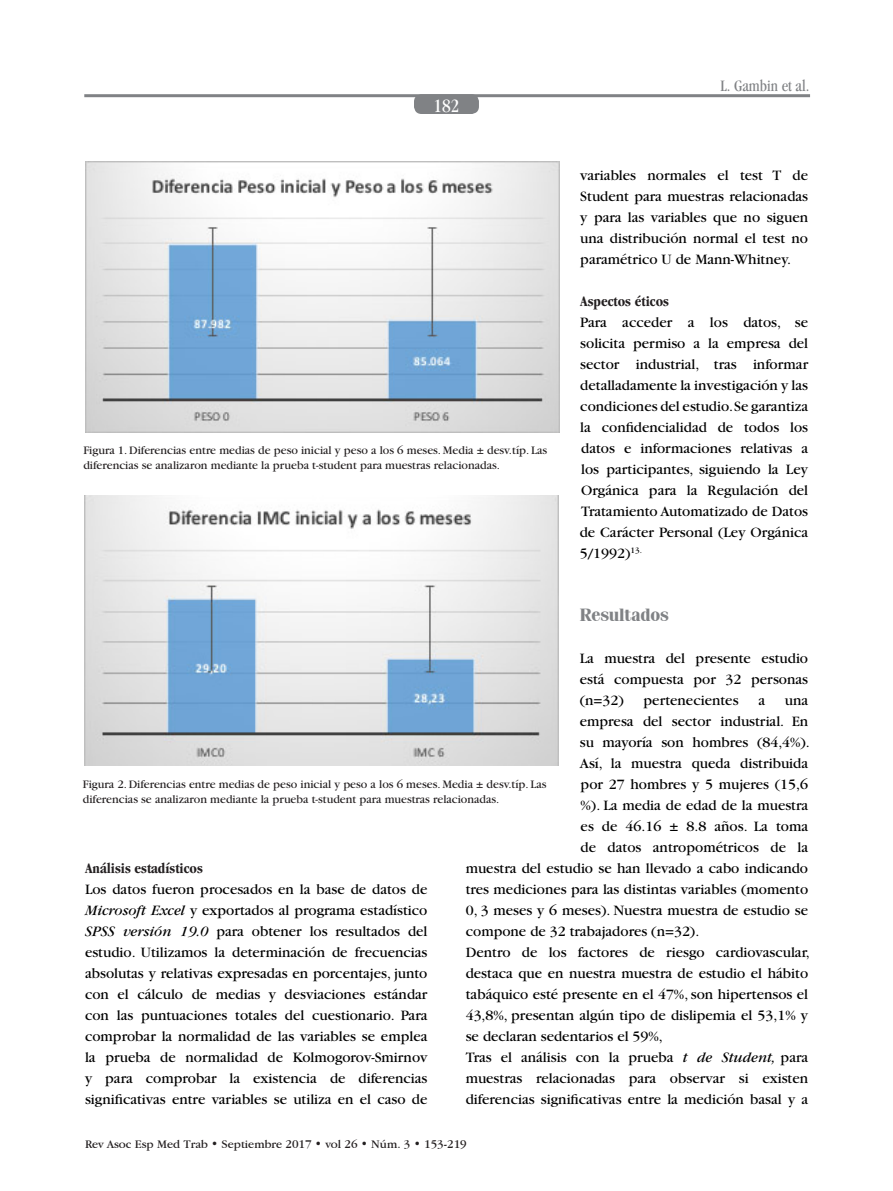
<style>
.page{position:relative;width:893px;height:1191px;background:#fff}
.page>*{position:absolute;margin:0;border:0;box-sizing:border-box;transform-origin:0 0}
.t1{font:condensed 19.5px "Garamond";color:#fff}
.t2{font:700 18px "Fenice IT Cby BT";letter-spacing:-.01em;color:#808285}
.t3{font:condensed 16.5px "Garamond";color:#808285}
.t4{font:15px/21px "Garamond";color:#000;text-align:justify}
.t5{font:700 condensed 15px "Garamond";color:#231f20}
.t6{font:12px/15px "Garamond";color:#231f20}
.t7{font:12px "Garamond IT Cby BT";color:#231f20}
.s1{font-style:italic}
</style>
<div class="page">
<hr style="left:84px;top:94px;width:726px;height:3px;background:#808285">
<div style="left:414px;top:94px;width:65px;height:20px;background:#808285;border-radius:8px"></div>
<img style="left:85px;top:162px;width:474px;height:270px">
<img style="left:85px;top:495px;width:473px;height:270px">
<h1 class="t1" style="left:433px;top:95px;width:27px">182</h1>
<p class="t6" style="left:83px;top:443px;width:465px">Figura 1. Diferencias entre medias de peso inicial y peso a los 6 meses. Media ± desv.típ. Las diferencias se analizaron mediante la prueba t-student para muestras relacionadas.</p>
<p class="t3" style="left:720px;top:77px;width:90px">L. Gambin et al.</p>
<p class="t4" style="left:580px;top:165px;width:229px">variables normales el test T de Student para muestras relacionadas y para las variables que no siguen una distribución normal el test no paramétrico U de Mann-Whitney.</p>
<p class="t5" style="left:580px;top:293px;width:90px">Aspectos éticos</p>
<p class="t4" style="left:580px;top:312px;width:230px">Para acceder a los datos, se solicita permiso a la empresa del sector industrial, tras informar detalladamente la investigación y las condiciones del estudio. Se garantiza la confidencialidad de todos los datos e informaciones relativas a los participantes, siguiendo la Ley Orgánica para la Regulación del Tratamiento Automatizado de Datos de Carácter Personal (Ley Orgánica 5/1992)<sup>13.</sup></p>
<p class="t2" style="left:580px;top:604px;width:90px">Resultados</p>
<p class="t4" style="left:580px;top:648px;width:230px">La muestra del presente estudio está compuesta por 32 personas (n=32)</p>
<p class="t4" style="left:644px;top:690px;width:96px">pertenecientes</p>
<p class="t4" style="left:758px;top:690px;width:8px">a</p>
<p class="t4" style="left:785px;top:690px;width:25px">una</p>
<p class="t4" style="left:580px;top:711px;width:230px">empresa del sector industrial. En</p>
<p class="t4" style="left:580px;top:732px;width:232px">su mayoría son hombres (84,4%).</p>
<p class="t4" style="left:580px;top:753px;width:230px">Así, la muestra queda distribuida</p>
<p class="t4" style="left:581px;top:774px;width:229px">por 27 hombres y 5 mujeres (15,6</p>
<p class="t4" style="left:581px;top:795px;width:229px">%). La media de edad de la muestra</p>
<p class="t4" style="left:581px;top:816px;width:229px">es de 46.16 ± 8.8 años. La toma</p>
<p class="t4" style="left:581px;top:837px;width:229px">de datos antropométricos de la</p>
<p class="t4" style="left:466px;top:858px;width:344px">muestra del estudio se han llevado a cabo indicando</p>
<p class="t4" style="left:466px;top:879px;width:344px">tres mediciones para las distintas variables (momento</p>
<p class="t4" style="left:466px;top:900px;width:344px">0, 3 meses y 6 meses). Nuestra muestra de estudio se</p>
<p class="t4" style="left:466px;top:921px;width:235px">compone de 32 trabajadores (n=32).</p>
<p class="t4" style="left:466px;top:942px;width:346px">Dentro de los factores de riesgo cardiovascular,</p>
<p class="t4" style="left:466px;top:963px;width:344px">destaca que en nuestra muestra de estudio el hábito</p>
<p class="t4" style="left:466px;top:984px;width:344px">tabáquico esté presente en el 47%, son hipertensos el</p>
<p class="t4" style="left:466px;top:1005px;width:344px">43,8%, presentan algún tipo de dislipemia el 53,1% y</p>
<p class="t4" style="left:466px;top:1026px;width:199px">se declaran sedentarios el 59%,</p>
<p class="t4" style="left:466px;top:1047px;width:344px">Tras el análisis con la prueba <span class="s1">t de Student,</span> para</p>
<p class="t4" style="left:466px;top:1068px;width:344px">muestras relacionadas para observar si existen</p>
<p class="t4" style="left:466px;top:1089px;width:344px">diferencias significativas entre la medición basal y a</p>
<p class="t6" style="left:83px;top:776px;width:465px">Figura 2. Diferencias entre medias de peso inicial y peso a los 6 meses. Media ± desv.típ. Las diferencias se analizaron mediante la prueba t-student para muestras relacionadas.</p>
<p class="t5" style="left:85px;top:860px;width:119px">Análisis estadísticos</p>
<p class="t4" style="left:85px;top:879px;width:344px">Los datos fueron procesados en la base de datos de <span class="s1">Microsoft Excel</span> y exportados al programa estadístico <span class="s1">SPSS versión 19.0</span> para obtener los resultados del estudio. Utilizamos la determinación de frecuencias absolutas y relativas expresadas en porcentajes, junto con el cálculo de medias y desviaciones estándar con las puntuaciones totales del cuestionario. Para comprobar la normalidad de las variables se emplea la prueba de normalidad de Kolmogorov-Smirnov y para comprobar la existencia de diferencias significativas entre variables se utiliza en el caso de</p>
<p class="t7" style="left:85px;top:1136px;width:383px">Rev Asoc Esp Med Trab • Septiembre 2017 • vol 26 • Núm. 3 • 153-219</p>
</div>
